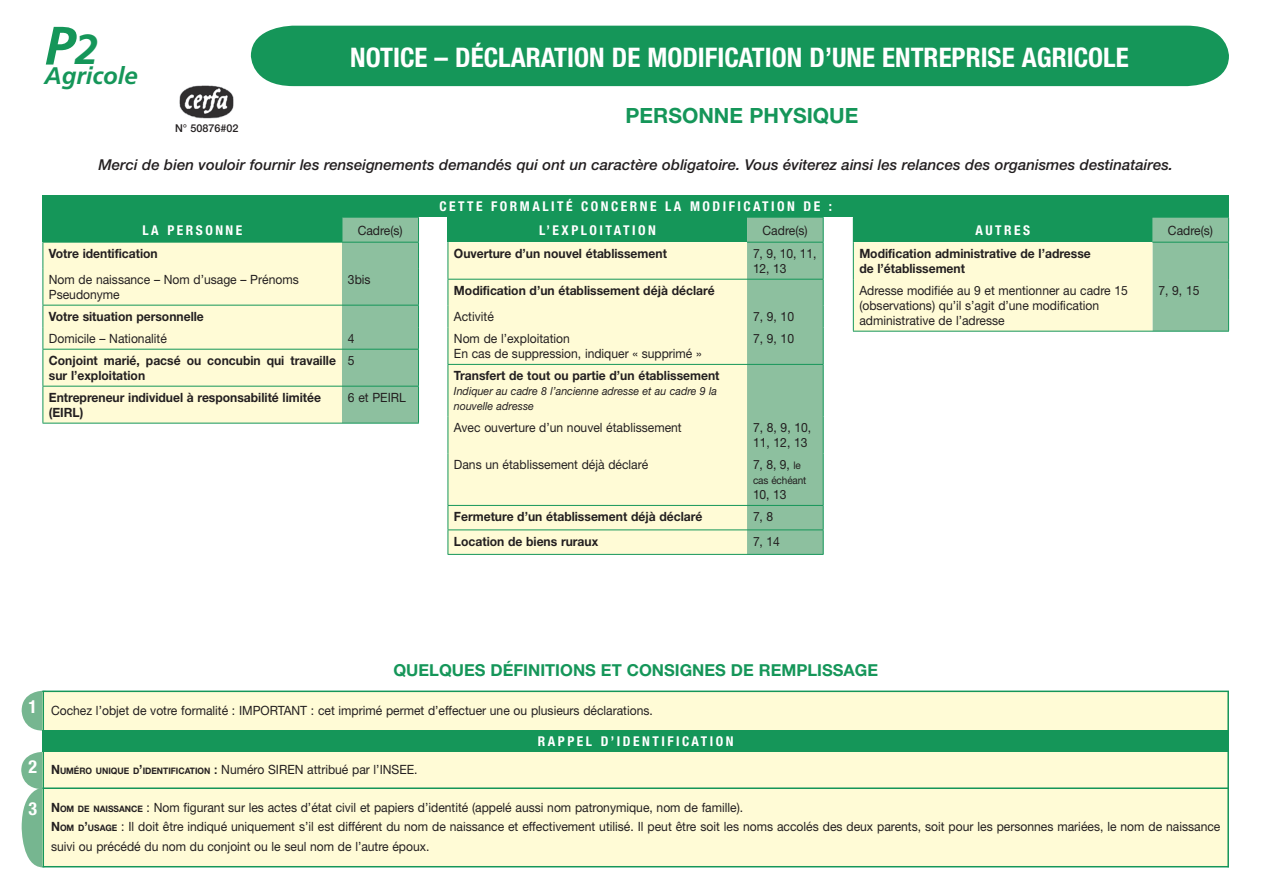
<style>
.page{position:relative;width:1263px;height:893px;background:#fff}
.page>*{position:absolute;margin:0;border:0;box-sizing:border-box;transform-origin:0 0}
.t1{font:italic 700 54px "Frutiger";color:#159659}
.t2{font:700 condensed 27px "Helvetica Neue";color:#fff}
.t3{font:italic 700 24px "Frutiger";color:#159659}
.t4{font:700 21px "Helvetica Neue";color:#159659}
.t5{font:700 condensed 18px "Helvetica Neue";color:#fff}
.t6{font:700 16.5px "Helvetica Neue";color:#159659}
.t7{font:italic 500 15px "Helvetica Neue";color:#231f20}
.t8{font:700 condensed 13.5px "Helvetica Neue";letter-spacing:.185em;color:#fff}
.t9{font:12.75px/15px "Helvetica Neue";color:#231f20;scale:.95 1}
.t10{font:700 12.75px/15px "Helvetica Neue";color:#231f20;scale:.95 1}
.t11{font:italic 11.25px/15px "Helvetica Neue";color:#231f20;scale:.95 1}
.t12{font:500 10.8px "Helvetica Neue";color:#231f20}
.t13{font:10.5px "Helvetica Neue";letter-spacing:-.01em;color:#231f20;scale:.95 1}
.s1{font-size:42px}
.s2{font-size:10.5px}
.s3{font-weight:700}
.s4{font-weight:700;font-size:8.85px}
.s5{font-weight:500}
</style>
<div class="page">
<div style="left:251px;top:26px;width:978px;height:60px;background:#159659"></div>
<img style="left:180px;top:86px;width:54px;height:32px">
<div style="left:43px;top:196px;width:1186px;height:21px;background:#159659"></div>
<div style="left:43px;top:217px;width:299px;height:25px;background:#159659"></div>
<div style="left:44px;top:243px;width:298px;height:180px;background:#fffbd6"></div>
<hr style="left:43px;top:268px;width:1px;height:37px;background:#159659">
<svg style="left:43px;top:306px;width:1px;height:43px"></svg>
<hr style="left:43px;top:350px;width:1px;height:36px;background:#159659">
<hr style="left:43px;top:387px;width:1px;height:36px;background:#159659">
<hr style="left:43px;top:423px;width:376px;height:1px;background:#159659">
<hr style="left:43px;top:305px;width:299px;height:1px;background:#159659">
<hr style="left:43px;top:349px;width:299px;height:1px;background:#159659">
<hr style="left:43px;top:386px;width:299px;height:1px;background:#159659">
<svg style="left:43px;top:243px;width:1px;height:25px"></svg>
<div style="left:342px;top:217px;width:77px;height:206px;background:#8dc09f"></div>
<hr style="left:43px;top:242px;width:299px;height:1px;background:#159659">
<div style="left:448px;top:217px;width:299px;height:25px;background:#159659"></div>
<div style="left:449px;top:242px;width:298px;height:312px;background:#fffbd6"></div>
<hr style="left:448px;top:242px;width:1px;height:37px;background:#159659">
<svg style="left:448px;top:280px;width:1px;height:47px"></svg>
<hr style="left:448px;top:327px;width:1px;height:37px;background:#159659">
<hr style="left:448px;top:365px;width:1px;height:51px;background:#159659">
<hr style="left:448px;top:416px;width:1px;height:37px;background:#159659">
<hr style="left:448px;top:453px;width:1px;height:52px;background:#159659">
<hr style="left:448px;top:529px;width:299px;height:1px;background:#159659">
<svg style="left:448px;top:506px;width:1px;height:48px"></svg>
<div style="left:747px;top:217px;width:77px;height:337px;background:#8dc09f"></div>
<hr style="left:448px;top:554px;width:375px;height:1px;background:#159659">
<hr style="left:747px;top:242px;width:76px;height:1px;background:#159659">
<hr style="left:448px;top:279px;width:375px;height:1px;background:#159659">
<hr style="left:448px;top:364px;width:375px;height:1px;background:#159659">
<hr style="left:448px;top:505px;width:375px;height:1px;background:#159659">
<svg style="left:853px;top:217px;width:376px;height:114px;background:#beddb4"></svg>
<hr style="left:853px;top:242px;width:1px;height:37px;background:#159659">
<hr style="left:1228px;top:243px;width:1px;height:36px;background:#159659">
<hr style="left:853px;top:279px;width:1px;height:52px;background:#159659">
<hr style="left:1228px;top:279px;width:1px;height:52px;background:#159659">
<hr style="left:853px;top:331px;width:376px;height:1px;background:#159659">
<hr style="left:1152px;top:242px;width:77px;height:1px;background:#159659">
<div style="left:21px;top:752px;width:43px;height:37px;background:#76b690;border-radius:50%"></div>
<div style="left:22px;top:691px;width:42px;height:40px;background:#76b690;border-radius:50%"></div>
<div style="left:22px;top:788px;width:42px;height:79px;background:#76b690;border-radius:50%"></div>
<div style="left:43px;top:692px;width:1186px;height:174px;background:#fffbd6"></div>
<div style="left:43px;top:730px;width:1186px;height:22px;background:#159659"></div>
<hr style="left:43px;top:691px;width:1186px;height:1px;background:#159659">
<hr style="left:43px;top:866px;width:1186px;height:1px;background:#159659">
<hr style="left:43px;top:691px;width:1px;height:176px;background:#159659">
<hr style="left:1227px;top:691px;width:2px;height:176px;background:#159659">
<hr style="left:43px;top:787px;width:1186px;height:2px;background:#159659">
<h1 class="t1" style="left:45px;top:24px;width:55px">P<span class="s1">2</span></h1>
<h3 class="t3" style="left:45px;top:66px;width:95px">Agricole</h3>
<h2 class="t2" style="left:350px;top:48px;width:780px">NOTICE – DÉCLARATION DE MODIFICATION D’UNE ENTREPRISE AGRICOLE</h2>
<h3 class="t4" style="left:626px;top:108px;width:234px">PERSONNE PHYSIQUE</h3>
<p class="t7" style="left:98px;top:159px;width:1076px">Merci de bien vouloir fournir les renseignements demandés qui ont un caractère obligatoire. Vous éviterez ainsi les relances des organismes destinataires.</p>
<p class="t12" style="left:175px;top:124px;width:65px">N° 50876#02</p>
<p class="t8" style="left:143px;top:225px;width:101px">LA PERSONNE</p>
<p class="t9" style="left:358px;top:224px;width:49px">Cadre(s)</p>
<p class="t10" style="left:49px;top:247px;width:116px">Votre identification</p>
<p class="t9" style="left:49px;top:273px;width:264px">Nom de naissance – Nom d’usage – Prénoms<br>Pseudonyme</p>
<p class="t9" style="left:348px;top:273px;width:25px">3bis</p>
<p class="t10" style="left:49px;top:310px;width:165px">Votre situation personnelle</p>
<p class="t9" style="left:49px;top:332px;width:126px">Domicile – Nationalité</p>
<p class="t9" style="left:348px;top:332px;width:9px">4</p>
<p class="t10" style="left:49px;top:354px;width:304px">Conjoint marié, pacsé ou concubin qui travaille sur l’exploitation</p>
<p class="t9" style="left:348px;top:354px;width:9px">5</p>
<p class="t10" style="left:49px;top:391px;width:288px">Entrepreneur individuel à responsabilité limitée (EIRL)</p>
<p class="t9" style="left:348px;top:391px;width:62px">6 et PEIRL</p>
<p class="t8" style="left:439px;top:202px;width:394px">CETTE FORMALITÉ CONCERNE LA MODIFICATION DE :</p>
<p class="t8" style="left:539px;top:225px;width:118px">L’EXPLOITATION</p>
<p class="t9" style="left:762px;top:224px;width:49px">Cadre(s)</p>
<p class="t10" style="left:454px;top:247px;width:226px">Ouverture d’un nouvel établissement</p>
<p class="t9" style="left:753px;top:247px;width:68px">7, 9, 10, 11,<br>12, 13</p>
<p class="t10" style="left:454px;top:284px;width:276px">Modification d’un établissement déjà déclaré</p>
<p class="t9" style="left:454px;top:311px;width:44px">Activité</p>
<p class="t9" style="left:753px;top:311px;width:45px">7, 9, 10</p>
<p class="t9" style="left:454px;top:333px;width:262px">Nom de l’exploitation<br>En cas de suppression, indiquer « supprimé »</p>
<p class="t9" style="left:753px;top:333px;width:45px">7, 9, 10</p>
<p class="t10" style="left:454px;top:369px;width:281px">Transfert de tout ou partie d’un établissement</p>
<p class="t11" style="left:454px;top:385px;width:278px">Indiquer au cadre 8 l’ancienne adresse et au cadre 9 la nouvelle adresse</p>
<p class="t9" style="left:454px;top:422px;width:241px">Avec ouverture d’un nouvel établissement</p>
<p class="t9" style="left:753px;top:422px;width:63px">7, 8, 9, 10,<br>11, 12, 13</p>
<p class="t9" style="left:454px;top:459px;width:206px">Dans un établissement déjà déclaré</p>
<p class="t9" style="left:753px;top:459px;width:52px">7, 8, 9, <span class="s2">le</span></p>
<p class="t13" style="left:753px;top:477px;width:58px">cas échéant</p>
<p class="t9" style="left:753px;top:489px;width:37px">10, 13</p>
<p class="t10" style="left:454px;top:510px;width:263px">Fermeture d’un établissement déjà déclaré</p>
<p class="t9" style="left:753px;top:511px;width:23px">7, 8</p>
<p class="t10" style="left:454px;top:535px;width:153px">Location de biens ruraux</p>
<p class="t9" style="left:753px;top:535px;width:30px">7, 14</p>
<p class="t8" style="left:975px;top:225px;width:56px">AUTRES</p>
<p class="t9" style="left:1168px;top:224px;width:49px">Cadre(s)</p>
<p class="t10" style="left:859px;top:247px;width:245px">Modification administrative de l’adresse de l’établissement</p>
<p class="t9" style="left:859px;top:284px;width:284px">Adresse modifiée au 9 et mentionner au cadre 15 (observations) qu’il s’agit d’une modification administrative de l’adresse</p>
<p class="t9" style="left:1158px;top:284px;width:45px">7, 9, 15</p>
<h3 class="t5" style="left:29px;top:700px;width:10px">1</h3>
<h3 class="t5" style="left:29px;top:760px;width:10px">2</h3>
<h3 class="t5" style="left:29px;top:802px;width:10px">3</h3>
<p class="t6" style="left:393px;top:664px;width:486px">QUELQUES DÉFINITIONS ET CONSIGNES DE REMPLISSAGE</p>
<p class="t9" style="left:51px;top:704px;width:635px">Cochez l’objet de votre formalité : IMPORTANT : cet imprimé permet d’effectuer une ou plusieurs déclarations.</p>
<p class="t8" style="left:538px;top:737px;width:197px">RAPPEL D’IDENTIFICATION</p>
<p class="t9" style="left:51px;top:764px;width:387px"><span class="s3">N</span><span class="s4">UMÉRO UNIQUE D</span><span class="s3">’</span><span class="s4">IDENTIFICATION</span> <span class="s5">:</span> Numéro SIREN attribué par l’INSEE.</p>
<p class="t9" style="left:51px;top:799px;width:1232px;line-height:19.5px"><span class="s3">N</span><span class="s4">OM DE NAISSANCE</span> : Nom figurant sur les actes d’état civil et papiers d’identité (appelé aussi nom patronymique, nom de famille).<br><span class="s3">N</span><span class="s4">OM D</span><span class="s3">’</span><span class="s4">USAGE</span> : Il doit être indiqué uniquement s’il est différent du nom de naissance et effectivement utilisé. Il peut être soit les noms accolés des deux parents, soit pour les personnes mariées, le nom de naissance suivi ou précédé du nom du conjoint ou le seul nom de l’autre époux.</p>
</div>
